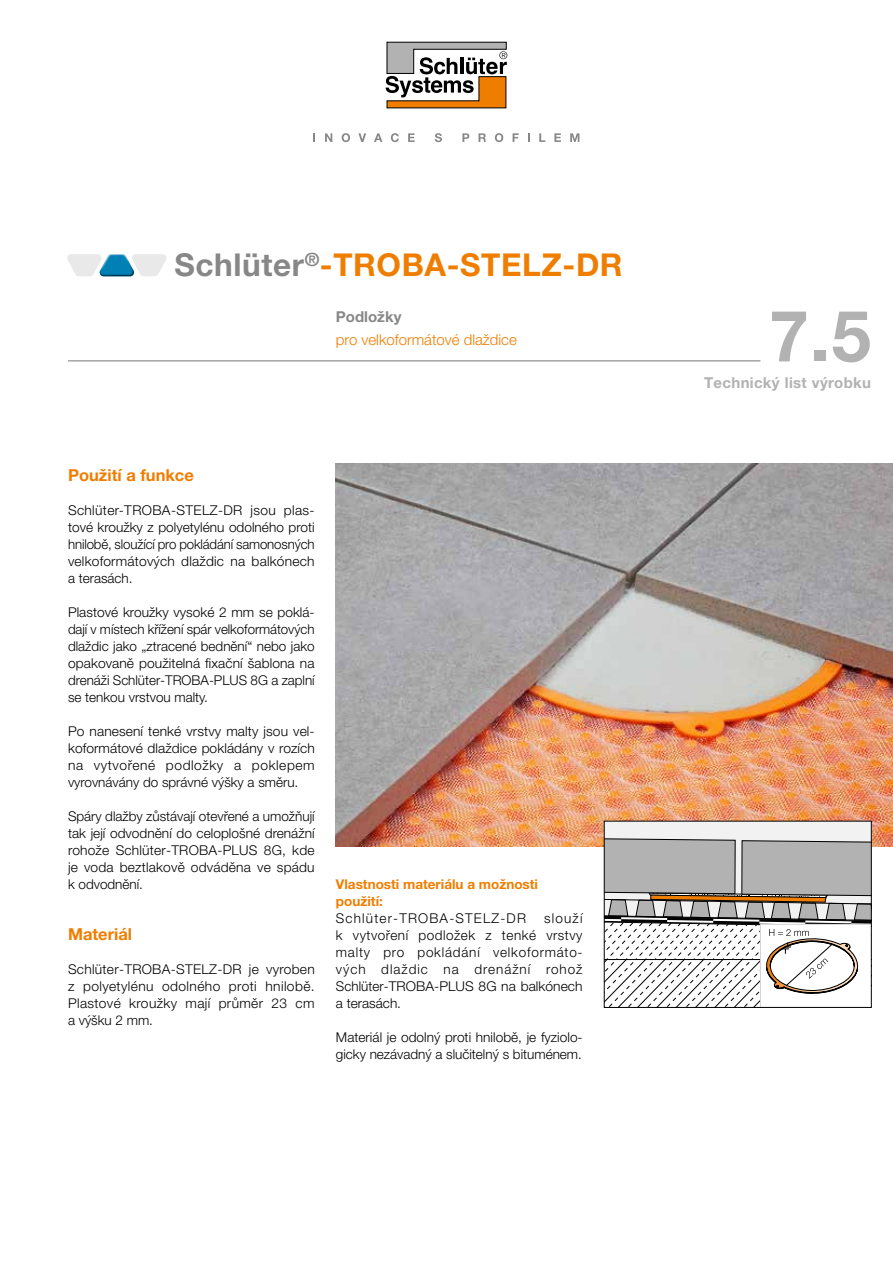
<style>
.page{position:relative;width:893px;height:1263px;background:#fff}
.page>*{position:absolute;margin:0;border:0;box-sizing:border-box;transform-origin:0 0}
.t1{font:700 71.25px "Helvetica Neue LT Pro";color:#b3b2b2}
.t2{font:700 31.5px "Helvetica Neue LT Pro";letter-spacing:.02em;color:#ef7d00}
.t3{font:700 16.5px "Helvetica Neue LT Pro";color:#ef7d00}
.t4{font:300 15px "Helvetica Neue LT Pro";color:#ef7d00}
.t5{font:700 15px "Helvetica Neue LT Pro";letter-spacing:.02em;color:#b3b2b2}
.t6{font:700 15px "Helvetica Neue LT Pro";color:#878787}
.t7{font:300 13.5px/17px "Helvetica Neue LT Pro";letter-spacing:.005em;color:#000;text-align:justify}
.t8{font:700 13.5px/17px "Helvetica Neue LT Pro";color:#ef7d00}
.t9{font:300 13.5px "Helvetica Neue LT Pro";letter-spacing:.09em;color:#000}
.s1{color:#878787}
</style>
<div class="page">
<img style="left:336px;top:463px;width:557px;height:383px">
<div style="left:604px;top:821px;width:267px;height:186px;background:#f2f2f2"></div>
<svg style="left:606px;top:838px;width:264px;height:168px"></svg>
<div style="left:604px;top:821px;width:268px;height:187px;border:1px solid #000"></div>
<hr style="left:68px;top:360px;width:692px;height:1px;background:#878787">
<svg style="left:67px;top:254px;width:99px;height:22px"></svg>
<svg style="left:386px;top:42px;width:121px;height:66px"></svg>
<svg style="left:313px;top:133px;width:2px;height:9px"></svg>
<svg style="left:325px;top:133px;width:7px;height:9px"></svg>
<svg style="left:342px;top:133px;width:8px;height:9px"></svg>
<svg style="left:358px;top:133px;width:8px;height:9px"></svg>
<svg style="left:374px;top:133px;width:8px;height:9px"></svg>
<svg style="left:391px;top:133px;width:8px;height:9px"></svg>
<svg style="left:408px;top:133px;width:7px;height:9px"></svg>
<svg style="left:435px;top:133px;width:7px;height:9px"></svg>
<svg style="left:462px;top:133px;width:7px;height:9px"></svg>
<svg style="left:478px;top:133px;width:8px;height:9px"></svg>
<svg style="left:495px;top:133px;width:8px;height:9px"></svg>
<svg style="left:513px;top:133px;width:6px;height:9px"></svg>
<svg style="left:528px;top:133px;width:2px;height:9px"></svg>
<svg style="left:539px;top:133px;width:6px;height:9px"></svg>
<svg style="left:554px;top:133px;width:7px;height:9px"></svg>
<svg style="left:570px;top:133px;width:9px;height:9px"></svg>
<h2 class="t2" style="left:174px;top:246px;width:450px"><span class="s1">Schlüter</span><sup>®</sup>-TROBA-STELZ-DR</h2>
<p class="t6" style="left:336px;top:307px;width:67px">Podložky</p>
<p class="t4" style="left:336px;top:330px;width:182px">pro velkoformátové dlaždice</p>
<p class="t3" style="left:68px;top:464px;width:127px">Použití a funkce</p>
<p class="t7" style="left:68px;top:501px;width:248px">Schlüter-TROBA-STELZ-DR jsou plas&shy;tové kroužky z polyetylénu odolného proti hnilobě, sloužící pro pokládání samonosných velkoformátových dlaždic na balkónech a terasách.</p>
<p class="t7" style="left:68px;top:603px;width:248px">Plastové kroužky vysoké 2 mm se poklá&shy;dají v místech křížení spár velkoformátových dlaždic jako „ztracené bednění“ nebo jako opakovaně použitelná fixační šablona na drenáži Schlüter-TROBA-PLUS 8G a zaplní se tenkou vrstvou malty.</p>
<p class="t7" style="left:68px;top:722px;width:248px">Po nanesení tenké vrstvy malty jsou vel&shy;koformátové dlaždice pokládány v rozích na vytvořené podložky a poklepem vyrovnávány do správné výšky a směru.</p>
<p class="t7" style="left:68px;top:807px;width:248px">Spáry dlažby zůstávají otevřené a umožňují tak její odvodnění do celoplošné drenážní rohože Schlüter-TROBA-PLUS 8G, kde je voda beztlakově odváděna ve spádu k odvodnění.</p>
<p class="t3" style="left:68px;top:924px;width:66px">Materiál</p>
<p class="t7" style="left:68px;top:960px;width:248px">Schlüter-TROBA-STELZ-DR je vyroben z polyetylénu odolného proti hnilobě.<br>Plastové kroužky mají průměr 23 cm a výšku 2 mm.</p>
<p class="t8" style="left:336px;top:875px;width:204px">Vlastnosti materiálu a možnosti použití:</p>
<p class="t9" style="left:336px;top:910px;width:192px">Schlüter-TROBA-STELZ-DR</p>
<p class="t7" style="left:336px;top:909px;width:248px;text-indent:208px">slouží k vytvoření podložek z tenké vrstvy malty pro pokládání velkoformáto&shy;vých dlaždic na drenážní rohož Schlüter-TROBA-PLUS 8G na balkónech a terasách.</p>
<p class="t7" style="left:336px;top:1028px;width:248px">Materiál je odolný proti hnilobě, je fyziolo&shy;gicky nezávadný a slučitelný s bituménem.</p>
<h1 class="t1" style="left:769px;top:292px;width:103px">7.5</h1>
<p class="t5" style="left:704px;top:373px;width:168px">Technický list výrobku</p>
</div>
